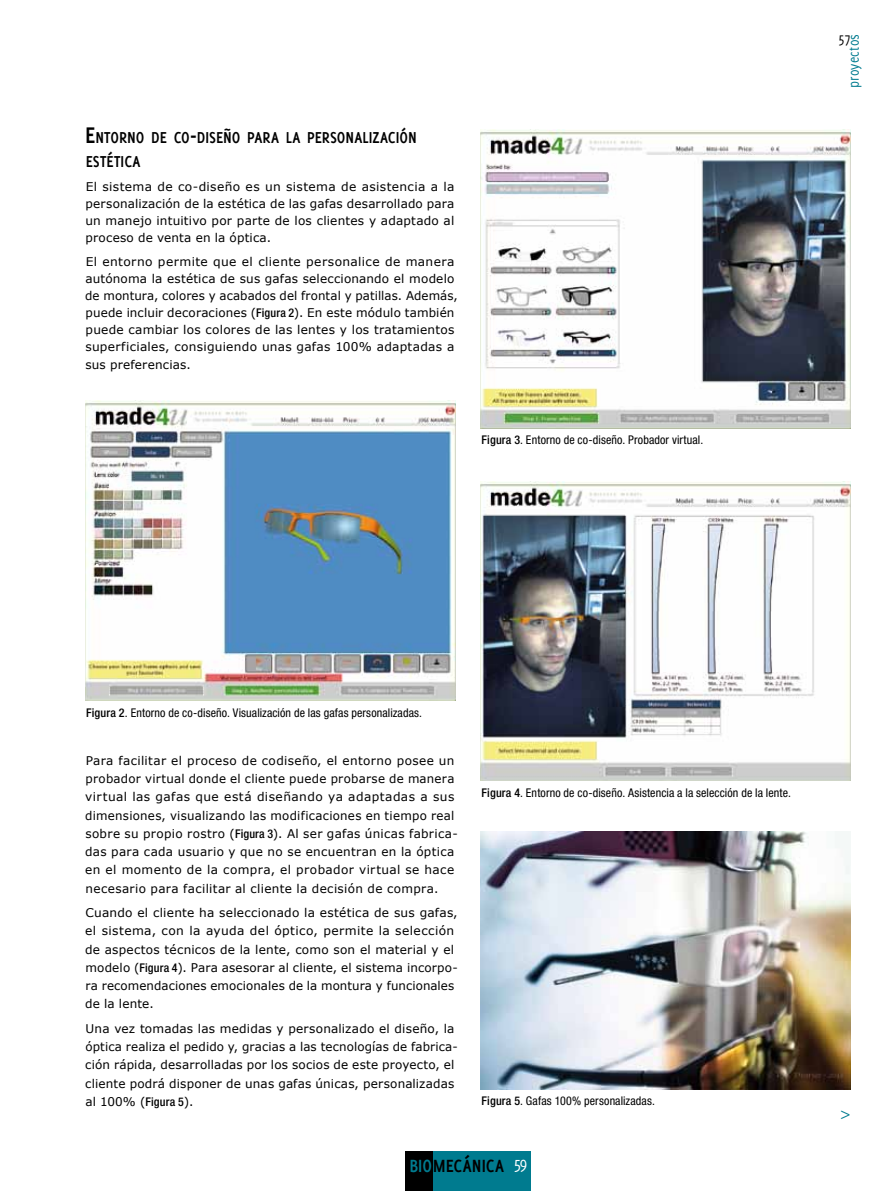
<style>
.page{position:relative;width:893px;height:1191px;background:#fff}
.page>*{position:absolute;margin:0;border:0;box-sizing:border-box;transform-origin:0 0}
.t1{font:700 19.35px "Delicious";letter-spacing:.005em;color:#000;scale:.91 1}
.t2{font:700 17.4px/23.7px "Delicious";letter-spacing:.005em;color:#000;scale:.91 1}
.t3{font:condensed 16.5px "Helvetica Neue LT";color:#007b8f}
.t4{font:15.6px "Delicious";letter-spacing:.01em;color:#007b8f;scale:.87 1}
.t5{font:15.6px "Delicious";color:#000;scale:.87 1}
.t6{font:12px/18.3px "Verdana";letter-spacing:.02em;color:#000}
.t7{font:condensed 12px "Helvetica Neue LT";letter-spacing:.01em;color:#000}
.s1{font-size:24.75px}
.s2{font-family:"Helvetica Neue LT";font-weight:500;font-stretch:condensed}
.s3{font-weight:500}
.s4{color:#007b8f}
</style>
<div class="page">
<div style="left:405px;top:1151px;width:125px;height:40px;background:#007b8f"></div>
<div style="left:405px;top:1151px;width:28px;height:40px;background:#000"></div>
<img style="left:85px;top:401px;width:370px;height:300px">
<img style="left:480px;top:129px;width:370px;height:299px">
<img style="left:480px;top:482px;width:370px;height:299px">
<img style="left:480px;top:831px;width:370px;height:258px">
<h2 class="t2" style="left:85px;top:125px;width:366px"><span class="s1">E</span>NTORNO DE CO<span class="s1">-</span>DISEÑO PARA LA PERSONALIZACIÓN<br>ESTÉTICA</h2>
<p class="t6" style="left:85px;top:177px;width:371px;line-height:17.1px;text-align:justify">El sistema de co-diseño es un sistema de asistencia a la personalización de la estética de las gafas desarrollado para un manejo intuitivo por parte de los clientes y adaptado al proceso de venta en la óptica.</p>
<p class="t6" style="left:85px;top:252px;width:374px;line-height:17.1px">El entorno permite que el cliente personalice de manera autónoma la estética de sus gafas seleccionando el modelo de montura, colores y acabados del frontal y patillas. Además, puede incluir decoraciones (<span class="s2">Figura 2</span>). En este módulo también puede cambiar los colores de las lentes y los tratamientos superficiales, consiguiendo unas gafas 100% adaptadas a sus preferencias.</p>
<p class="t7" style="left:482px;top:433px;width:223px"><span class="s3">Figura 3</span>. Entorno de co-diseño. Probador virtual.</p>
<h3 class="t4" style="left:845px;top:88px;width:63px;rotate:-90deg">proyectos</h3>
<h3 class="t5" style="left:838px;top:30px;width:15px">57</h3>
<p class="t7" style="left:86px;top:705px;width:337px"><span class="s3">Figura 2</span>. Entorno de co-diseño. Visualización de las gafas personalizadas.</p>
<p class="t6" style="left:85px;top:751px;width:374px">Para facilitar el proceso de codiseño, el entorno posee un probador virtual donde el cliente puede probarse de manera virtual las gafas que está diseñando ya adaptadas a sus dimensiones, visualizando las modificaciones en tiempo real sobre su propio rostro (<span class="s2">Figura 3</span>). Al ser gafas únicas fabrica&shy;das para cada usuario y que no se encuentran en la óptica en el momento de la compra, el probador virtual se hace necesario para facilitar al cliente la decisión de compra.</p>
<p class="t6" style="left:85px;top:903px;width:374px">Cuando el cliente ha seleccionado la estética de sus gafas, el sistema, con la ayuda del óptico, permite la selección de aspectos técnicos de la lente, como son el material y el modelo (<span class="s2">Figura 4</span>). Para asesorar al cliente, el sistema incorpo&shy;ra recomendaciones emocionales de la montura y funcionales de la lente.</p>
<p class="t6" style="left:85px;top:1019px;width:374px">Una vez tomadas las medidas y personalizado el diseño, la óptica realiza el pedido y, gracias a las tecnologías de fabrica&shy;ción rápida, desarrolladas por los socios de este proyecto, el cliente podrá disponer de unas gafas únicas, personalizadas al 100% (<span class="s2">Figura 5</span>).</p>
<p class="t7" style="left:482px;top:785px;width:311px"><span class="s3">Figura 4</span>. Entorno de co-diseño. Asistencia a la selección de la lente.</p>
<p class="t7" style="left:482px;top:1094px;width:175px"><span class="s3">Figura 5</span>. Gafas 100% personalizadas.</p>
<h1 class="t1" style="left:409px;top:1154px;width:131px"><span class="s4">BIO</span>MECÁNICA <sup>59</sup></h1>
<h3 class="t3" style="left:840px;top:1103px;width:11px">&gt;</h3>
</div>
